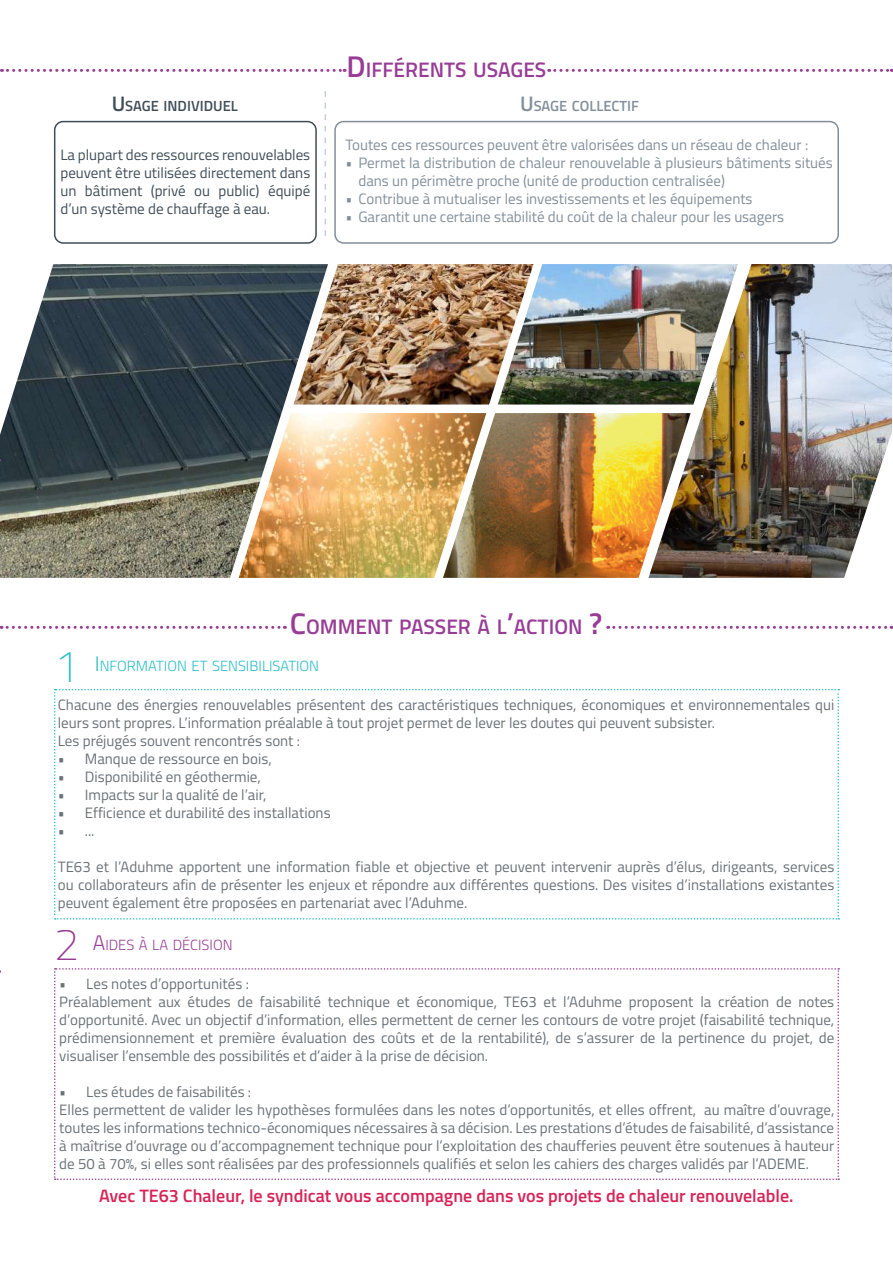
<style>
.page{position:relative;width:893px;height:1263px;background:#fff}
.page>*{position:absolute;margin:0;border:0;box-sizing:border-box;transform-origin:0 0}
.t1{font:100 45px "Titillium";color:#28bec7}
.t2{font:600 21px "Titillium";color:#983d96}
.t3{font:600 18px "Titillium";color:#d82357}
.t4{font:15px/18px "Titillium";color:#6a7278}
.t5{font:15px/18px "Titillium";color:#828f9a}
.t6{font:15px/18px "Titillium";color:#3f4d57;text-align:justify}
.t7{font:300 14.7px "Titillium";color:#28bec7}
.t8{font:300 14.7px "Titillium";color:#983d96}
.t9{font:600 14.7px "Titillium";color:#3f4d57}
.t10{font:600 14.7px "Titillium";color:#828f9a}
.s1{font-size:30px}
.s2{font-size:21px}
.s3{font-weight:100;font-size:45px}
</style>
<div class="page">
<svg style="left:1px;top:626px;width:284px;height:3px"></svg>
<svg style="left:608px;top:626px;width:284px;height:3px"></svg>
<svg style="left:1px;top:69px;width:344px;height:3px"></svg>
<svg style="left:549px;top:69px;width:343px;height:3px"></svg>
<div style="left:54px;top:121px;width:263px;height:123px;border:2px solid #3f4d57;border-radius:9px"></div>
<svg style="left:325px;top:91px;width:1px;height:145px"></svg>
<div style="left:334px;top:121px;width:505px;height:123px;border:2px solid #828f9a;border-radius:9px"></div>
<img style="left:0;top:264px;width:328px;height:314px">
<img style="left:293px;top:264px;width:205px;height:140px">
<img style="left:239px;top:413px;width:204px;height:165px">
<img style="left:498px;top:264px;width:150px;height:140px">
<img style="left:443px;top:413px;width:205px;height:165px">
<img style="left:648px;top:264px;width:244px;height:314px">
<svg style="left:54px;top:689px;width:785px;height:230px"></svg>
<svg style="left:54px;top:968px;width:785px;height:212px"></svg>
<h2 class="t2" style="left:346px;top:54px;width:201px"><span class="s1">D</span> IFFÉRENTS USAGES</h2>
<p class="t9" style="left:112px;top:95px;width:111px"><span class="s2">U</span>SAGE INDIVIDUEL</p>
<p class="t10" style="left:520px;top:95px;width:78px"><span class="s2">U</span>SAGE COLLECT</p>
<p class="t10" style="left:627px;top:95px;width:13px">IF</p>
<p class="t6" style="left:60px;top:145px;width:251px">La plupart des ressources renouvelables peuvent être utilisées directement dans un bâtiment (privé ou public) équipé d’un système de chauffage à eau.</p>
<p class="t5" style="left:346px;top:135px;width:464px">Toutes ces ressources peuvent être valorisées dans un réseau de chaleur :</p>
<p class="t5" style="left:358px;top:153px;width:476px;text-indent:-13px">• Permet la distribution de chaleur renouvelable à plusieurs bâtiments situés dans un périmètre proche (unité de production centralisée)</p>
<p class="t5" style="left:346px;top:189px;width:408px">• Contribue à mutualiser les investissements et les équipements</p>
<p class="t5" style="left:346px;top:207px;width:440px">• Garantit une certaine stabilité du coût de la chaleur pour les usagers</p>
<h1 class="t1" style="left:54px;top:634px;width:27px">1</h1>
<h2 class="t2" style="left:290px;top:611px;width:314px"><span class="s1">C</span>OMMENT PASSER À L<span class="s1">’</span>ACTION <span class="s1">?</span></h2>
<p class="t7" style="left:95px;top:655px;width:226px"><span class="s2">I</span>NFORMATION ET SENSI BI LISATION</p>
<p class="t4" style="left:58px;top:695px;width:778px">Chacune des énergies renouvelables présentent des caractéristiques techniques, économiques et environnementales qui leurs sont propres. L’information préalable à tout projet permet de lever les doutes qui peuvent subsister.<br>Les préjugés souvent rencontrés sont :</p>
<p class="t4" style="left:58px;top:749px;width:215px">• Manque de ressource en bois,</p>
<p class="t4" style="left:58px;top:767px;width:205px">• Disponibilité en géothermie,</p>
<p class="t4" style="left:58px;top:785px;width:210px">• Impacts sur la qualité de l’air,</p>
<p class="t4" style="left:58px;top:803px;width:274px">• Efficience et durabilité des installations</p>
<p class="t4" style="left:58px;top:821px;width:38px">• ...</p>
<p class="t4" style="left:58px;top:857px;width:778px;text-align:justify">TE63 et l’Aduhme apportent une information fiable et objective et peuvent intervenir auprès d’élus, dirigeants, services ou collaborateurs afin de présenter les enjeux et répondre aux différentes questions. Des visites d’installations existantes peuvent également être proposées en partenariat avec l’Aduhme.</p>
<p class="t8" style="left:54px;top:934px;width:180px"><span class="s3">2</span> <span class="s2">A</span>IDES À LA DÉCISION</p>
<p class="t4" style="left:59px;top:974px;width:776px">• Les notes d’opportunités :<br>Préalablement aux études de faisabilité technique et économique, TE63 et l’Aduhme proposent la création de notes d’opportunité. Avec un objectif d’information, elles permettent de cerner les contours de votre projet (faisabilité technique, prédimensionnement et première évaluation des coûts et de la rentabilité), de s’assurer de la pertinence du projet, de visualiser l’ensemble des possibilités et d’aider à la prise de décision.</p>
<p class="t4" style="left:59px;top:1082px;width:777px">• Les études de faisabilités :<br>Elles permettent de valider les hypothèses formulées dans les notes d’opportunités, et elles offrent, au maître d’ouvrage, toutes les informations technico-économiques nécessaires à sa décision. Les prestations d’études de faisabilité, d’assistance à maîtrise d’ouvrage ou d’accompagnement technique pour l’exploitation des chaufferies peuvent être soutenues à hauteur de 50 à 70%, si elles sont réalisées par des professionnels qualifiés et selon les cahiers des charges validés par l’ADEME.</p>
<p class="t3" style="left:99px;top:1182px;width:696px">Avec TE63 Chaleur, le syndicat vous accompagne dans vos projets de chaleur renouvelable.</p>
</div>
